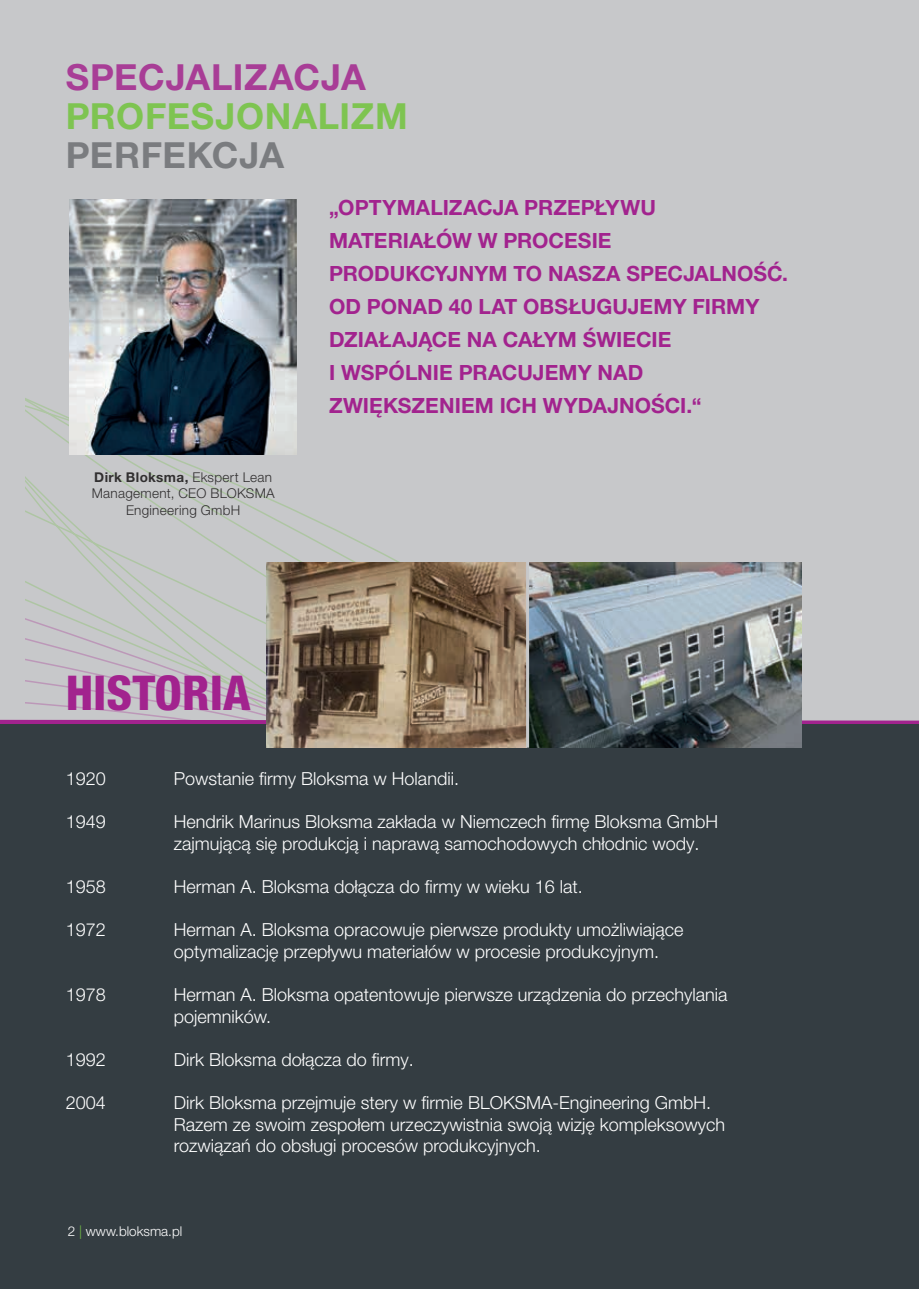
<style>
.page{position:relative;width:919px;height:1289px;background:#fff}
.page>*{position:absolute;margin:0;border:0;box-sizing:border-box;transform-origin:0 0}
.t1{font:800 condensed 48px "Helvetica Neue LT Pro";color:#a2238e}
.t2{font:700 36px "Helvetica Neue LT Pro";letter-spacing:.02em;color:#7ec451}
.t3{font:700 36px "Helvetica Neue LT Pro";letter-spacing:.015em;color:#a83d96}
.t4{font:700 36px "Helvetica Neue LT Pro";letter-spacing:.015em;color:#7a7c7f}
.t5{font:700 21px/33px "Helvetica Neue LT Pro";letter-spacing:.005em;color:#a2238e}
.t6{font:300 18px/21.6px "Helvetica Neue LT Pro";color:#fff}
.t7{font:300 13.5px/16.5px "Helvetica Neue LT Pro";letter-spacing:.02em;color:#312f30;text-align:center}
.t8{font:300 13.5px "Helvetica Neue LT Pro";color:#fff}
.s1{font-weight:700}
.s2{color:#71bf44}
</style>
<div class="page">
<div style="left:0;top:0;width:918px;height:1288px;background:#c7c8ca"></div>
<svg style="left:26px;top:456px;width:776px;height:261px"></svg>
<svg style="left:0;top:717px;width:918px;height:7px"></svg>
<img style="left:70px;top:200px;width:226px;height:254px">
<div style="left:0;top:724px;width:918px;height:564px;background:#343d42"></div>
<img style="left:267px;top:562px;width:534px;height:185px">
<hr style="left:526px;top:560px;width:3px;height:187px;background:#c7c8ca">
<h2 class="t3" style="left:66px;top:54px;width:301px">SPECJALIZACJA</h2>
<h2 class="t2" style="left:66px;top:93px;width:343px">PROFESJONALIZM</h2>
<h2 class="t4" style="left:66px;top:132px;width:220px">PERFEKCJA</h2>
<p class="t7" style="left:92px;top:468px;width:184px"><span class="s1">Dirk Bloksma,</span> Ekspert Lean<br>Management, CEO BLOKSMA<br>Engineering GmbH</p>
<p class="t5" style="left:329px;top:190px;width:460px">„OPTYMALIZACJA PRZEPŁYWU<br>MATERIAŁÓW W PROCESIE<br>PRODUKCYJNYM TO NASZA SPECJALNOŚĆ.<br>OD PONAD 40 LAT OBSŁUGUJEMY FIRMY<br>DZIAŁAJĄCE NA CAŁYM ŚWIECIE<br>I WSPÓLNIE PRACUJEMY NAD<br>ZWIĘKSZENIEM ICH WYDAJNOŚCI.“</p>
<h1 class="t1" style="left:66px;top:663px;width:186px">HISTORIA</h1>
<p class="t6" style="left:66px;top:767px;width:42px">1920</p>
<p class="t6" style="left:174px;top:767px;width:287px">Powstanie firmy Bloksma w Holandii.</p>
<p class="t6" style="left:66px;top:810px;width:42px">1949</p>
<p class="t6" style="left:174px;top:810px;width:546px">Hendrik Marinus Bloksma zakłada w Niemczech firmę Bloksma GmbH zajmującą się produkcją i naprawą samochodowych chłodnic wody.</p>
<p class="t6" style="left:66px;top:875px;width:42px">1958</p>
<p class="t6" style="left:174px;top:875px;width:410px">Herman A. Bloksma dołącza do firmy w wieku 16 lat.</p>
<p class="t6" style="left:66px;top:918px;width:42px">1972</p>
<p class="t6" style="left:174px;top:918px;width:511px">Herman A. Bloksma opracowuje pierwsze produkty umożliwiające optymalizację przepływu materiałów w procesie produkcyjnym.</p>
<p class="t6" style="left:66px;top:983px;width:42px">1978</p>
<p class="t6" style="left:174px;top:983px;width:555px">Herman A. Bloksma opatentowuje pierwsze urządzenia do przechylania pojemników.</p>
<p class="t6" style="left:66px;top:1048px;width:42px">1992</p>
<p class="t6" style="left:174px;top:1048px;width:242px">Dirk Bloksma dołącza do firmy.</p>
<p class="t6" style="left:66px;top:1091px;width:42px">2004</p>
<p class="t6" style="left:174px;top:1091px;width:553px">Dirk Bloksma przejmuje stery w firmie BLOKSMA-Engineering GmbH.<br>Razem ze swoim zespołem urzeczywistnia swoją wizję kompleksowych rozwiązań do obsługi procesów produkcyjnych.</p>
<p class="t8" style="left:68px;top:1222px;width:116px">2 <span class="s2">|</span> www.bloksma.pl</p>
</div>
